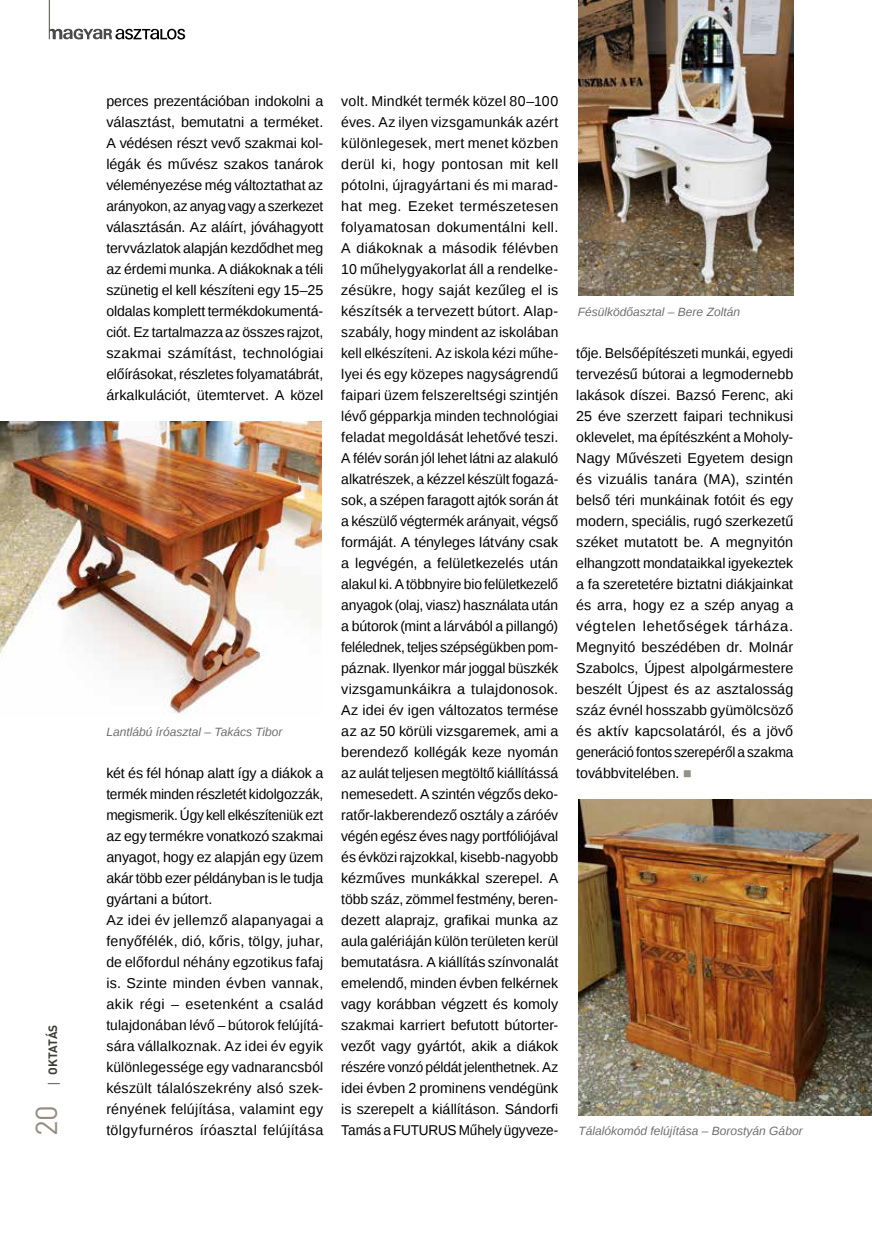
<style>
.page{position:relative;width:872px;height:1242px;background:#fff}
.page>*{position:absolute;margin:0;border:0;box-sizing:border-box;transform-origin:0 0}
.t1{font:30px "DIN Pro";color:#968e82}
.t2{font:14.25px/21px "Liberation Sans";letter-spacing:.005em;color:#000;text-align:justify}
.t3{font:italic 12px "Liberation Sans";color:#706f6f}
.t4{font:700 12px "DIN Pro";letter-spacing:-.02em;color:#3c3c3b}
.s1{font-family:"Open Sans";font-weight:400}
.s2{color:#968e82}
</style>
<div class="page">
<svg style="left:49px;top:29px;width:136px;height:11px"></svg>
<hr style="left:49px;top:0;width:1px;height:39px;background:#4a4a49">
<img style="left:578px;top:0;width:215px;height:295px">
<img style="left:0;top:421px;width:322px;height:293px">
<img style="left:578px;top:799px;width:294px;height:316px">
<p class="t4" style="left:45px;top:1087px;width:64px;rotate:-90deg"><span class="s1">|</span> OKTATÁS</p>
<h1 class="t1" style="left:26px;top:1136px;width:33px;rotate:-90deg">20</h1>
<p class="t2" style="left:106px;top:91px;width:218px">perces prezentációban indokolni a választást, bemutatni a terméket.<br>A védésen részt vevő szakmai kol&shy;légák és művész szakos tanárok véleményezése még változtathat az arányokon, az anyag vagy a szerkezet választásán. Az aláírt, jóváhagyott tervvázlatok alapján kezdődhet meg az érdemi munka. A diákoknak a téli szünetig el kell készíteni egy 15–25 oldalas komplett termékdokumentá&shy;ciót. Ez tartalmazza az összes rajzot, szakmai számítást, technológiai előírásokat, részletes folyamatábrát, árkalkulációt, ütemtervet. A közel</p>
<p class="t3" style="left:106px;top:724px;width:178px">Lantlábú íróasztal – Takács Tibor</p>
<p class="t2" style="left:106px;top:763px;width:218px;text-align:left">két és fél hónap alatt így a diákok a termék minden részletét kidolgozzák, megismerik. Úgy kell elkészíteniük ezt az egy termékre vonatkozó szakmai anyagot, hogy ez alapján egy üzem akár több ezer példányban is le tudja gyártani a bútort.<br>Az idei év jellemző alapanyagai a fenyőfélék, dió, kőris, tölgy, juhar, de előfordul néhány egzotikus fafaj is. Szinte minden évben vannak, akik régi – esetenként a család tulajdonában lévő – bútorok felújítá&shy;sára vállalkoznak. Az idei év egyik különlegessége egy vadnarancsból készült tálalószekrény alsó szek&shy;rényének felújítása, valamint egy tölgyfurnéros íróasztal felújítása</p>
<p class="t2" style="left:341px;top:91px;width:218px">volt. Mindkét termék közel 80–100 éves. Az ilyen vizsgamunkák azért különlegesek, mert menet közben derül ki, hogy pontosan mit kell pótolni, újragyártani és mi marad&shy;hat meg. Ezeket természetesen folyamatosan dokumentálni kell.<br>A diákoknak a második félévben 10 műhelygyakorlat áll a rendelke&shy;zésükre, hogy saját kezűleg el is készítsék a tervezett bútort. Alap&shy;szabály, hogy mindent az iskolában kell elkészíteni. Az iskola kézi műhe&shy;lyei és egy közepes nagyságrendű faipari üzem felszereltségi szintjén lévő gépparkja minden technológiai feladat megoldását lehetővé teszi.<br>A félév során jól lehet látni az alakuló alkatrészek, a kézzel készült fogazá&shy;sok, a szépen faragott ajtók során át a készülő végtermék arányait, végső formáját. A tényleges látvány csak a legvégén, a felületkezelés után alakul ki. A többnyire bio felületkezelő anyagok (olaj, viasz) használata után a bútorok (mint a lárvából a pillangó) felélednek, teljes szépségükben pom&shy;páznak. Ilyenkor már joggal büszkék vizsgamunkáikra a tulajdonosok.<br>Az idei év igen változatos termése az az 50 körüli vizsgaremek, ami a berendező kollégák keze nyomán az aulát teljesen megtöltő kiállítássá nemesedett. A szintén végzős deko&shy;ratőr-lakberendező osztály a záróév végén egész éves nagy portfóliójával és évközi rajzokkal, kisebb-nagyobb kézműves munkákkal szerepel. A több száz, zömmel festmény, beren&shy;dezett alaprajz, grafikai munka az aula galériáján külön területen kerül bemutatásra. A kiállítás színvonalát emelendő, minden évben felkérnek vagy korábban végzett és komoly szakmai karriert befutott bútorter&shy;vezőt vagy gyártót, akik a diákok részére vonzó példát jelenthetnek. Az idei évben 2 prominens vendégünk is szerepelt a kiállításon. Sándorfi Tamás a FUTURUS Műhely ügyveze-</p>
<p class="t3" style="left:578px;top:304px;width:164px">Fésülködőasztal – Bere Zoltán</p>
<p class="t2" style="left:576px;top:343px;width:218px">tője. Belsőépítészeti munkái, egyedi tervezésű bútorai a legmodernebb lakások díszei. Bazsó Ferenc, aki 25 éve szerzett faipari technikusi oklevelet, ma építészként a Moholy-Nagy Művészeti Egyetem design és vizuális tanára (MA), szintén belső téri munkáinak fotóit és egy modern, speciális, rugó szerkezetű széket mutatott be. A megnyitón elhangzott mondataikkal igyekeztek a fa szeretetére biztatni diákjainkat és arra, hogy ez a szép anyag a végtelen lehetőségek tárháza.<br>Megnyitó beszédében dr. Molnár Szabolcs, Újpest alpolgármestere beszélt Újpest és az asztalosság száz évnél hosszabb gyümölcsöző és aktív kapcsolatáról, és a jövő generáció fontos szerepéről a szakma továbbvitelében. <span class="s2">■</span></p>
<p class="t3" style="left:578px;top:1123px;width:226px">Tálalókomód felújítása – Borostyán Gábor</p>
</div>
